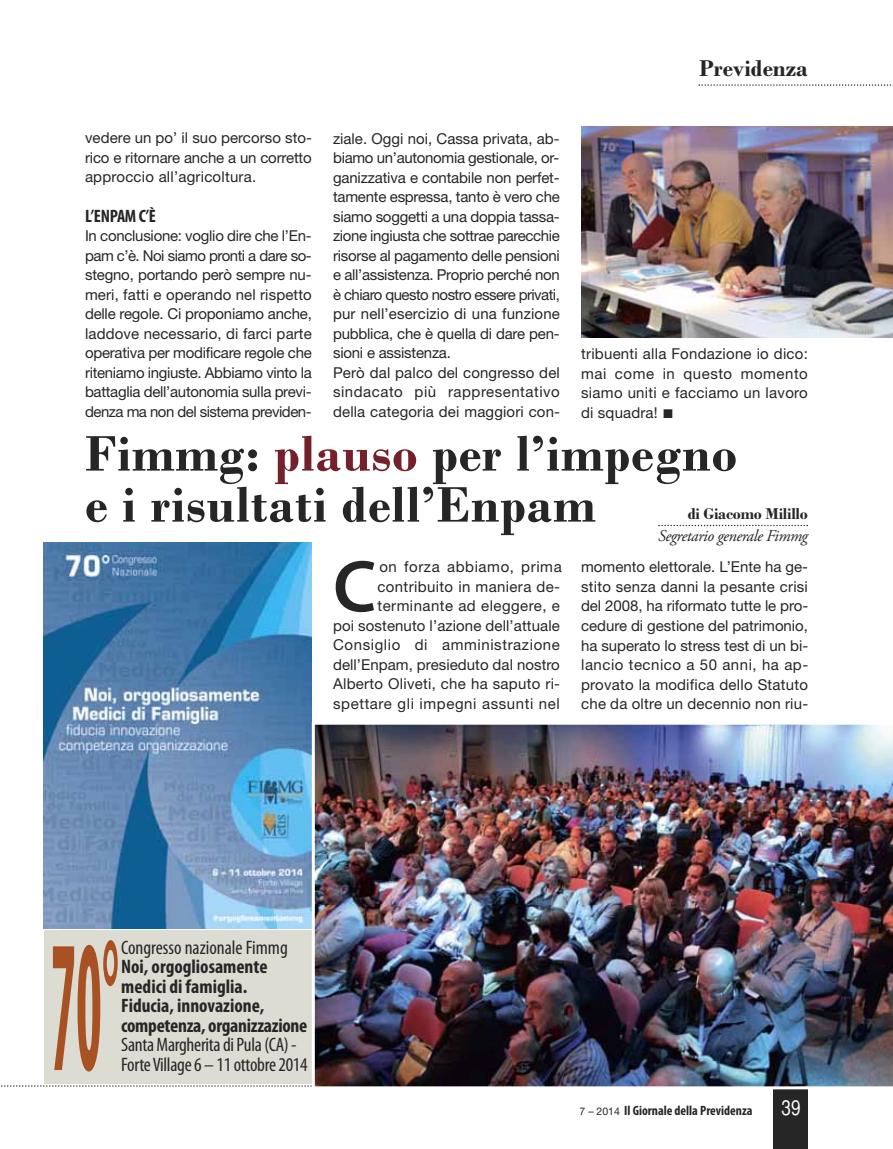
<style>
.page{position:relative;width:893px;height:1149px;background:#fff}
.page>*{position:absolute;margin:0;border:0;box-sizing:border-box;transform-origin:0 0}
.t1{font:600 73.65px "Myriad Pro";color:#272627}
.t2{font:700 52.5px/51px "Bodoni";letter-spacing:.015em;color:#272627}
.t3{font:700 24px "Bodoni";color:#272627}
.t4{font:21px "Helvetica CY Plain";color:#fff}
.t5{font:700 condensed 19.5px/19.5px "Myriad Pro";color:#272627}
.t6{font:700 condensed 18px "Myriad Pro";letter-spacing:-.015em;color:#272627}
.t7{font:italic 16.5px/22.5px "Adobe Garamond Pro";letter-spacing:-.025em;color:#272627;text-align:right}
.t8{font:15px/19.5px "Helvetica Neue";letter-spacing:.005em;color:#272627;text-align:justify}
.t9{font:15px/19.5px "Helvetica Neue";letter-spacing:-.015em;color:#272627}
.t10{font:15px/19.5px "Helvetica Neue";letter-spacing:.025em;color:#272627;text-align:right}
.t11{font:700 condensed 13.5px "Myriad Pro";color:#272627}
.s1{font-family:"Lucida Sans Unicode"}
.s2{color:#75212b}
.s3{font-family:"Bodoni";font-weight:700;font-style:normal}
.s4{font-weight:400}
.s5{font-family:"Helvetica Neue";font-weight:400;font-stretch:normal;font-size:10.5px}
</style>
<div class="page">
<div style="left:774px;top:1084px;width:34px;height:64px;background:#272627"></div>
<svg style="left:1px;top:1085px;width:311px;height:1px"></svg>
<svg style="left:698px;top:84px;width:195px;height:2px"></svg>
<div style="left:44px;top:930px;width:268px;height:153px;background:#dddcd3"></div>
<img style="left:44px;top:542px;width:268px;height:386px">
<svg style="left:53px;top:940px;width:65px;height:131px"></svg>
<svg style="left:658px;top:524px;width:150px;height:2px"></svg>
<img style="left:314px;top:724px;width:579px;height:364px">
<img style="left:581px;top:126px;width:312px;height:211px">
<p class="t3" style="left:699px;top:60px;width:110px">Previdenza</p>
<p class="t8" style="left:85px;top:130px;width:229px">vedere un po’ il suo percorso sto&shy;rico e ritornare anche a un corretto approccio all’agricoltura.</p>
<p class="t6" style="left:85px;top:209px;width:72px">L’ENPAM C’È</p>
<p class="t8" style="left:85px;top:227px;width:228px">In conclusione: voglio dire che l’En&shy;pam c’è. Noi siamo pronti a dare so&shy;stegno, portando però sempre nu&shy;meri, fatti e operando nel rispetto delle regole. Ci proponiamo anche, laddove necessario, di farci parte operativa per modificare regole che riteniamo ingiuste. Abbiamo vinto la battaglia dell’autonomia sulla previ&shy;denza ma non del sistema previden-</p>
<p class="t9" style="left:333px;top:130px;width:228px">ziale. Oggi noi, Cassa privata, ab&shy;biamo un’autonomia gestionale, or&shy;ganizzativa e contabile non perfet&shy;tamente espressa, tanto è vero che siamo soggetti a una doppia tassa&shy;zione ingiusta che sottrae parecchie risorse al pagamento delle pensioni e all’assistenza. Proprio perché non è chiaro questo nostro essere privati, pur nell’esercizio di una funzione pubblica, che è quella di dare pen&shy;sioni e assistenza.<br>Però dal palco del congresso del sindacato più rappresentativo della categoria dei maggiori con-</p>
<p class="t8" style="left:581px;top:345px;width:228px">tribuenti alla Fondazione io dico: mai come in questo momento siamo uniti e facciamo un lavoro di squadra! <span class="s1">■</span></p>
<p class="t2" style="left:85px;top:434px;width:654px">Fimmg: <span class="s2">plauso</span> per l’impegno e i risultati dell’Enpam</p>
<p class="t7" style="left:658px;top:503px;width:151px"><span class="s3">di Giacomo Milillo<br></span>Segretario generale Fimmg</p>
<p class="t8" style="left:581px;top:558px;width:229px">momento elettorale. L’Ente ha ge&shy;stito senza danni la pesante crisi del 2008, ha riformato tutte le pro&shy;cedure di gestione del patrimonio, ha superato lo stress test di un bi&shy;lancio tecnico a 50 anni, ha ap&shy;provato la modifica dello Statuto che da oltre un decennio non riu-</p>
<p class="t1" style="left:333px;top:542px;width:45px">C</p>
<p class="t10" style="left:333px;top:558px;width:230px">on forza abbiamo, prima contribuito in maniera de&shy;terminante ad eleggere, e<br>poi sostenuto l’azione dell’attuale<br>Consiglio di amministrazione dell’Enpam, presieduto dal nostro<br>Alberto Oliveti, che ha saputo ri&shy;spettare gli impegni assunti nel</p>
<p class="t5" style="left:121px;top:938px;width:188px"><span class="s4">Congresso nazionale Fimmg<br></span>Noi, orgogliosamente medici di famiglia.<br>Fiducia, innovazione, competenza, organizzazione<br><span class="s4">Santa Margherita di Pula (CA) -<br>Forte Village 6 – 11 ottobre 2014</span></p>
<p class="t11" style="left:580px;top:1105px;width:174px"><span class="s5">7 – 2014</span> Il Giornale della Previdenza</p>
<p class="t4" style="left:781px;top:1095px;width:21px">39</p>
</div>
